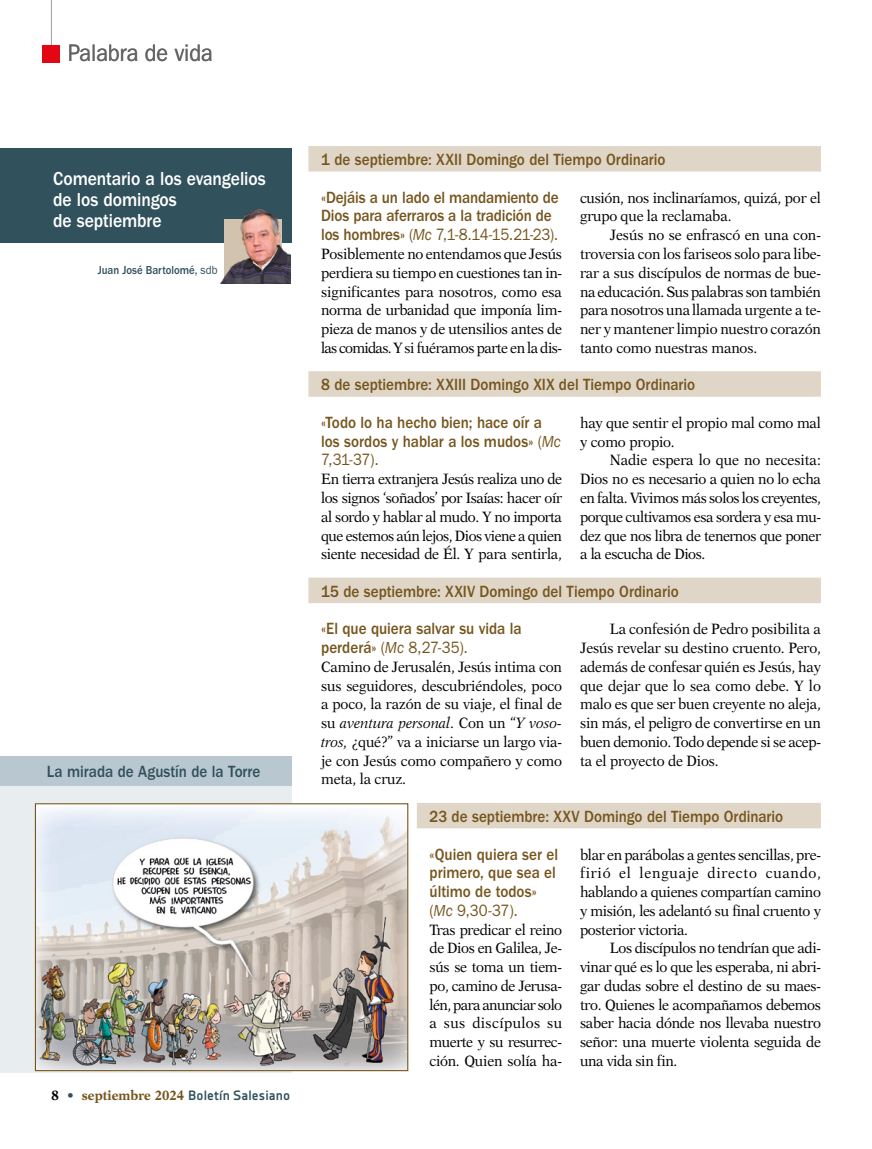
<style>
.page{position:relative;width:872px;height:1149px;background:#fff}
.page>*{position:absolute;margin:0;border:0;box-sizing:border-box;transform-origin:0 0}
.t1{font:24px "ITC Franklin Gothic Std";color:#646363;scale:.9 1}
.t2{font:500 19.5px/21px "ITC Franklin Gothic Std";letter-spacing:-.005em;color:#fff;scale:.9 1}
.t3{font:500 16.8px/18.8px "ITC Franklin Gothic Std";color:#76561e;scale:.9 1}
.t4{font:500 16.8px "ITC Franklin Gothic Std";color:#31515c;scale:.9 1}
.t5{font:16.5px "ITC Franklin Gothic Std";letter-spacing:-.03em;color:#76561e;scale:.9 1}
.t6{font:15px/18.8px "New Aster LT Std";letter-spacing:-.015em;color:#000;text-align:justify;scale:.92 1}
.t7{font:700 13.5px "Decima Nova Pro";letter-spacing:.01em;color:#31515c}
.t8{font:500 12px "ITC Franklin Gothic Std";color:#31515c;scale:.9 1}
.s1{font-weight:400}
.s2{font-family:"New Aster LT Std";color:#000}
.s3{font-family:"New Aster LT Std"}
.s4{font-family:"New Aster LT Std";color:#76561e}
.s5{font-weight:500;font-size:16.8px}
.s6{font-style:italic}
.s7{font-weight:400;font-size:16.5px}
.s8{font-weight:400;font-style:italic;font-size:16.5px}
</style>
<div class="page">
<div style="left:0;top:762px;width:291px;height:309px;background:#e8edf0"></div>
<div style="left:0;top:756px;width:291px;height:29px;background:#b9c8d0"></div>
<div style="left:0;top:148px;width:291px;height:94px;background:#31515c"></div>
<img style="left:217px;top:209px;width:74px;height:74px">
<div style="left:308px;top:146px;width:513px;height:25px;background:#e0d6c8"></div>
<div style="left:308px;top:371px;width:513px;height:25px;background:#e0d6c8"></div>
<div style="left:308px;top:577px;width:513px;height:26px;background:#e0d6c8"></div>
<div style="left:417px;top:802px;width:404px;height:26px;background:#e0d6c8"></div>
<hr style="left:51px;top:0;width:1px;height:55px;background:#9d9d9c">
<div style="left:43px;top:46px;width:17px;height:17px;background:#e30613"></div>
<img style="left:34px;top:802px;width:375px;height:269px">
<h1 class="t1" style="left:68px;top:39px;width:162px">Palabra de vida</h1>
<h2 class="t2" style="left:53px;top:168px;width:238px">Comentario a los evangelios de los domingos<br>de septiembre</h2>
<p class="t8" style="left:98px;top:263px;width:134px">Juan José Bartolomé, <span class="s1">sdb</span></p>
<p class="t4" style="left:47px;top:761px;width:239px">La mirada de Agustín de la Torre</p>
<p class="t7" style="left:51px;top:1086px;width:241px"><span class="s2">8</span> <span class="s3">•</span> <span class="s4">septiembre 2024</span> Boletín Salesiano</p>
<p class="t3" style="left:321px;top:150px;width:384px">1 de septiembre: XXII Domingo del Tiempo Ordinario</p>
<p class="t3" style="left:321px;top:188px;width:265px">«Dejáis a un lado el mandamiento de<br>Dios para aferraros a la tradición de</p>
<p class="t5" style="left:321px;top:225px;width:265px"><span class="s5">los hombres»</span> (<span class="s6">Mc</span> 7,1-8.14-15.21-23).</p>
<p class="t6" style="left:321px;top:244px;width:263px">Posiblemente no entendamos que Jesús perdiera su tiempo en cuestiones tan in&shy;significantes para nosotros, como esa norma de urbanidad que imponía lim&shy;pieza de manos y de utensilios antes de las comidas. Y si fuéramos parte en la dis-</p>
<p class="t6" style="left:580px;top:188px;width:263px">cusión, nos inclinaríamos, quizá, por el grupo que la reclamaba.</p>
<p class="t6" style="left:580px;top:226px;width:263px;text-indent:30px">Jesús no se enfrascó en una con&shy;troversia con los fariseos solo para libe&shy;rar a sus discípulos de normas de bue&shy;na educación. Sus palabras son también para nosotros una llamada urgente a te&shy;ner y mantener limpio nuestro corazón tanto como nuestras manos.</p>
<p class="t3" style="left:321px;top:375px;width:417px">8 de septiembre: XXIII Domingo XIX del Tiempo Ordinario</p>
<p class="t3" style="left:321px;top:413px;width:268px">«Todo lo ha hecho bien; hace oír a los sordos y hablar a los mudos» <span class="s7">(</span><span class="s8">Mc</span></p>
<p class="t5" style="left:321px;top:450px;width:66px">7,31-37).</p>
<p class="t6" style="left:321px;top:469px;width:263px">En tierra extranjera Jesús realiza uno de los signos ‘soñados’ por Isaías: hacer oír al sordo y hablar al mudo. Y no importa que estemos aún lejos, Dios viene a quien siente necesidad de Él. Y para sentirla,</p>
<p class="t6" style="left:580px;top:413px;width:263px">hay que sentir el propio mal como mal y como propio.</p>
<p class="t6" style="left:580px;top:451px;width:263px;text-indent:30px">Nadie espera lo que no necesita:<br>Dios no es necesario a quien no lo echa en falta. Vivimos más solos los creyentes, porque cultivamos esa sordera y esa mu&shy;dez que nos libra de tenernos que poner a la escucha de Dios.</p>
<p class="t3" style="left:321px;top:582px;width:399px">15 de septiembre: XXIV Domingo del Tiempo Ordinario</p>
<p class="t3" style="left:321px;top:619px;width:224px">«El que quiera salvar su vida la</p>
<p class="t5" style="left:321px;top:637px;width:165px"><span class="s5">perderá»</span> (<span class="s6">Mc</span> 8,27-35).</p>
<p class="t6" style="left:321px;top:657px;width:263px">Camino de Jerusalén, Jesús intima con sus seguidores, descubriéndoles, poco a poco, la razón de su viaje, el final de su <span class="s6">aventura personal</span>. Con un “<span class="s6">Y voso&shy;tros,</span> ¿qué?” va a iniciarse un largo via&shy;je con Jesús como compañero y como meta, la cruz.</p>
<p class="t6" style="left:580px;top:619px;width:263px;text-indent:30px">La confesión de Pedro posibilita a Jesús revelar su destino cruento. Pero, además de confesar quién es Jesús, hay que dejar que lo sea como debe. Y lo malo es que ser buen creyente no aleja, sin más, el peligro de convertirse en un buen demonio. Todo depende si se acep&shy;ta el proyecto de Dios.</p>
<p class="t3" style="left:429px;top:807px;width:394px">23 de septiembre: XXV Domingo del Tiempo Ordinario</p>
<p class="t3" style="left:429px;top:844px;width:144px">«Quien quiera ser el primero, que sea el último de todos»</p>
<p class="t5" style="left:429px;top:900px;width:100px">(<span class="s6">Mc</span> 9,30-37).</p>
<p class="t6" style="left:429px;top:919px;width:146px">Tras predicar el reino de Dios en Galilea, Je&shy;sús se toma un tiem&shy;po, camino de Jerusa&shy;lén, para anunciar solo a sus discípulos su muerte y su resurrec&shy;ción. Quien solía ha-</p>
<p class="t6" style="left:580px;top:844px;width:263px">blar en parábolas a gentes sencillas, pre&shy;firió el lenguaje directo cuando, hablando a quienes compartían camino y misión, les adelantó su final cruento y posterior victoria.</p>
<p class="t6" style="left:580px;top:938px;width:263px;text-indent:30px">Los discípulos no tendrían que adi&shy;vinar qué es lo que les esperaba, ni abri&shy;gar dudas sobre el destino de su maes&shy;tro. Quienes le acompañamos debemos saber hacia dónde nos llevaba nuestro señor: una muerte violenta seguida de una vida sin fin.</p>
</div>
